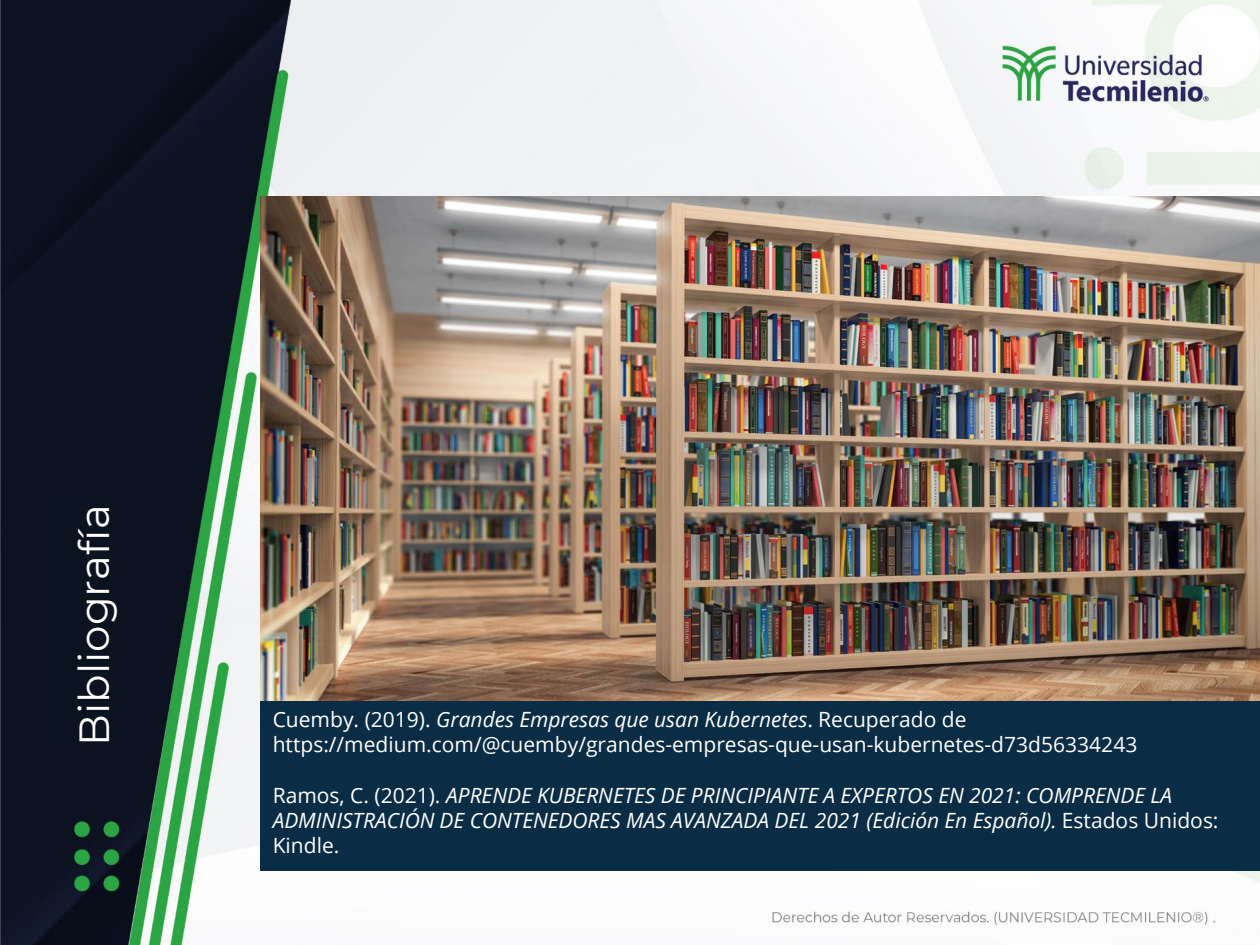
<style>
.page{position:relative;width:1260px;height:945px;background:#fff}
.page>*{position:absolute;margin:0;border:0;box-sizing:border-box;transform-origin:0 0}
.t1{font:42px "Montserrat";color:#fff}
.t2{font:italic 21px/25.2px "Open Sans";color:#fff}
.t3{font:21px/25.2px "Open Sans";color:#fff}
.s1{font-style:italic}
.s2{font-style:normal}
</style>
<div class="page">
<img style="left:0;top:0;width:1260px;height:945px">
<div style="left:52px;top:500px;width:64px;height:242px;background:#0b1220"></div>
<img style="left:260px;top:197px;width:1000px;height:504px">
<div style="left:260px;top:701px;width:1000px;height:169px;background:#0a2d45"></div>
<h1 class="t1" style="left:65px;top:746px;width:243px;rotate:-90deg">Bibliografía</h1>
<p class="t3" style="left:273px;top:706px;width:866px">Cuemby. (2019). <span class="s1">Grandes Empresas que usan Kubernetes</span>. Recuperado de https://medium.com/@cuemby/grandes-empresas-que-usan-kubernetes-d73d56334243</p>
<p class="t2" style="left:273px;top:782px;width:947px"><span class="s2">Ramos, C. (2021).</span> APRENDE KUBERNETES DE PRINCIPIANTE A EXPERTOS EN 2021: COMPRENDE LA<br>ADMINISTRACIÓN DE CONTENEDORES MAS AVANZADA DEL 2021 (Edición En Español). <span class="s2">Estados Unidos:<br>Kindle.</span></p>
</div>
